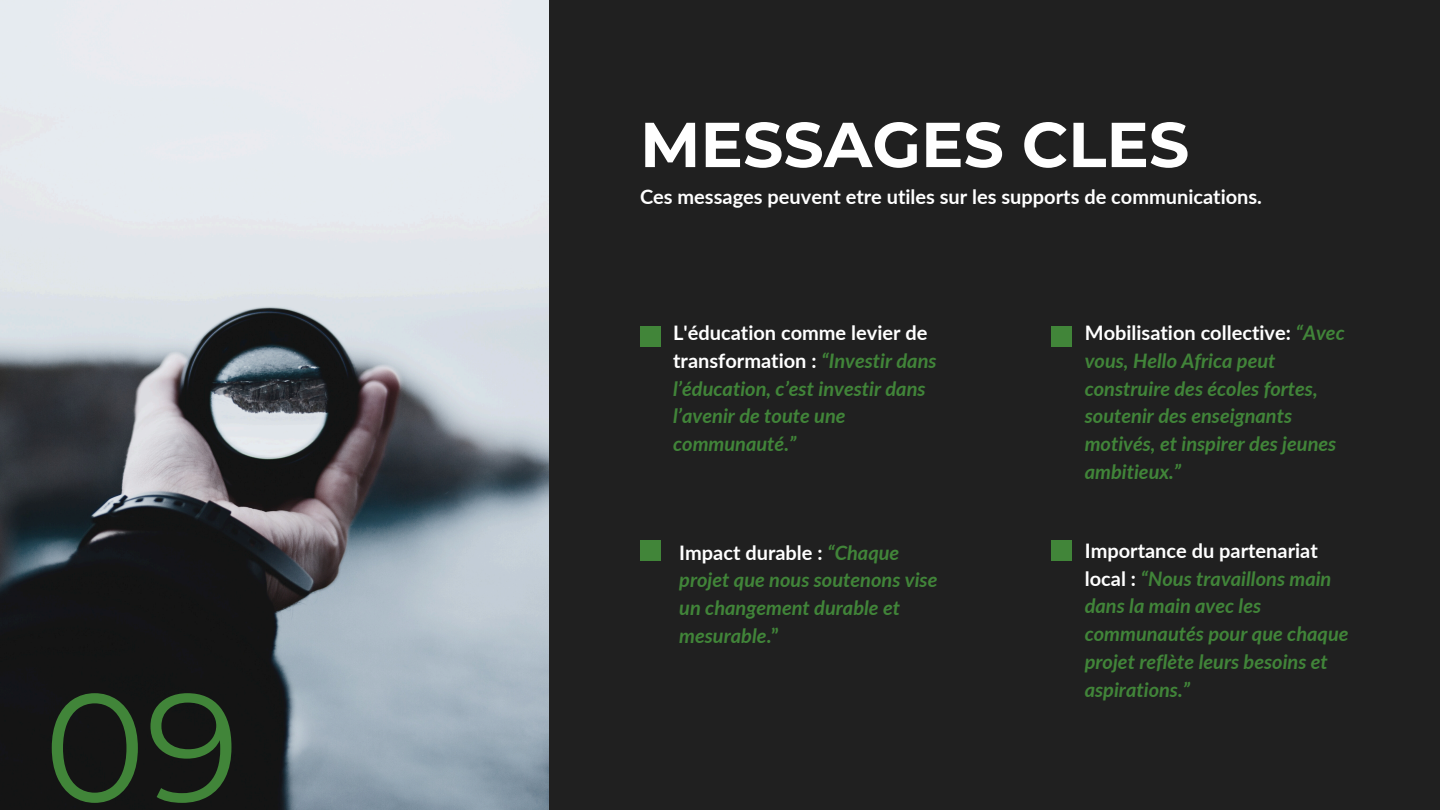
<style>
.page{position:relative;width:1440px;height:810px;background:#fff}
.page>*{position:absolute;margin:0;border:0;box-sizing:border-box;transform-origin:0 0}
.t1{font:154px "Montserrat";color:#418539}
.t2{font:700 63.3px "Montserrat";color:#fff}
.t3{font:italic 700 20px/27.8px "Lato";color:#418539}
.t4{font:700 20px "Lato";color:#fff}
.s1{font-style:normal;color:#fff}
.s2{font-style:normal}
</style>
<div class="page">
<div style="left:548px;top:0;width:892px;height:810px;background:#202020"></div>
<div style="left:640px;top:326px;width:20px;height:21px;background:#418539"></div>
<div style="left:640px;top:541px;width:20px;height:20px;background:#418539"></div>
<div style="left:1052px;top:326px;width:20px;height:21px;background:#418539"></div>
<div style="left:1052px;top:541px;width:20px;height:20px;background:#418539"></div>
<img style="left:0;top:0;width:548px;height:810px">
<p class="t1" style="left:44px;top:653px;width:197px">09</p>
<h1 class="t2" style="left:640px;top:106px;width:551px">MESSAGES CLES</h1>
<p class="t4" style="left:640px;top:184px;width:624px">Ces messages peuvent etre utiles sur les supports de communications.</p>
<p class="t3" style="left:673px;top:318px;width:265px"><span class="s1">L'éducation comme levier de transformation :</span> “Investir dans l’éducation, c’est investir dans l’avenir de toute une communauté.”</p>
<p class="t3" style="left:679px;top:538px;width:260px"><span class="s1">Impact durable :</span> “Chaque projet que nous soutenons vise un changement durable et mesurable<span class="s2">.”</span></p>
<p class="t3" style="left:1085px;top:318px;width:261px"><span class="s1">Mobilisation collective:</span> “Avec vous, Hello Africa peut construire des écoles fortes, soutenir des enseignants motivés, et inspirer des jeunes ambitieux.”</p>
<p class="t3" style="left:1085px;top:536px;width:265px"><span class="s1">Importance du partenariat local :</span> “Nous travaillons main dans la main avec les communautés pour que chaque projet reflète leurs besoins et aspirations.”</p>
</div>
